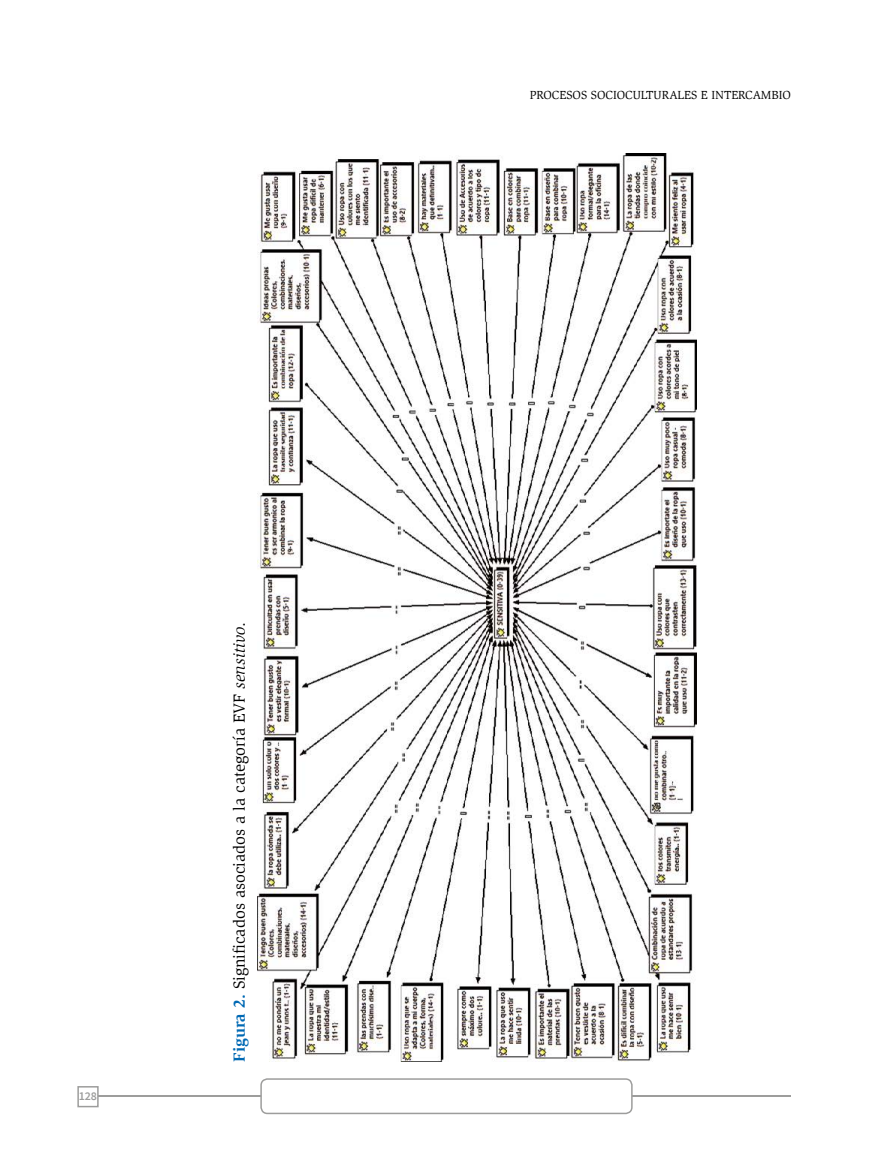
<style>
.page{position:relative;width:893px;height:1149px;background:#fff}
.page>*{position:absolute;margin:0;border:0;box-sizing:border-box;transform-origin:0 0}
.t1{font:16.5px "Slimbach Std";color:#000}
.t2{font:12px "Slimbach Std";color:#000}
.t3{font:600 12px "Source Sans Pro";color:#9d9d9c}
.s1{font-weight:700;color:#0069b4}
.s2{font-style:inherit}
.s3{font-style:italic}
</style>
<div class="page">
<hr style="left:99px;top:1094px;width:692px;height:2px;background:#9d9d9c">
<div style="left:77px;top:1085px;width:22px;height:21px;border:2px solid #9d9d9c"></div>
<img style="left:257px;top:153px;width:439px;height:908px">
<div style="left:261px;top:1078px;width:371px;height:35px;background:#fff;border-radius:6px"></div>
<div style="left:260px;top:1077px;width:373px;height:36px;border:2px solid #9d9d9c;border-radius:6px"></div>
<p class="t3" style="left:79px;top:1087px;width:20px">128</p>
<p class="t1" style="left:230px;top:1061px;width:441px;rotate:-90deg"><span class="s1">Figura 2.</span> Significados asociados a la categoría <span class="s2">EVF</span> <span class="s3">sensitivo</span>.</p>
<p class="t2" style="left:530px;top:88px;width:263px">PROCESOS SOCIOCULTURALES E INTERCAMBIO</p>
</div>
